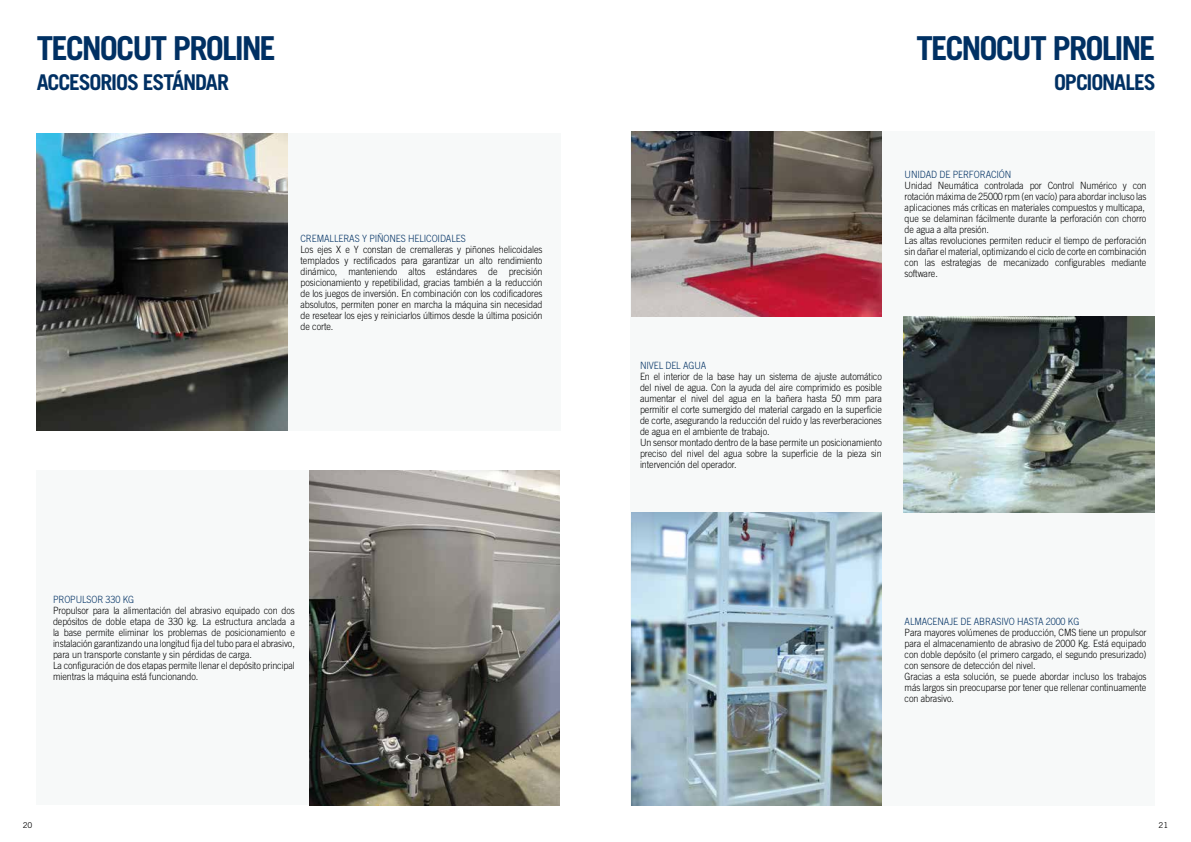
<style>
.page{position:relative;width:1191px;height:842px;background:#fff}
.page>*{position:absolute;margin:0;border:0;box-sizing:border-box;transform-origin:0 0}
.t1{font:700 33px "Trade Gothic LT Std";letter-spacing:-.06em;color:#003063}
.t2{font:700 21.7px "Trade Gothic LT Std";letter-spacing:-.055em;color:#003063}
.t3{font:300 10px/11px "Trade Gothic LT Std";letter-spacing:-.01em;color:#000;scale:.9 1}
.t4{font:300 10px "Trade Gothic LT Std";letter-spacing:-.01em;color:#003063;scale:.9 1}
.t5{font:8px "Trade Gothic LT Std";color:#000}
</style>
<div class="page">
<div style="left:631px;top:132px;width:524px;height:674px;background:#f7f9f9"></div>
<img style="left:631px;top:132px;width:251px;height:184px">
<img style="left:904px;top:316px;width:250px;height:197px">
<img style="left:631px;top:513px;width:251px;height:293px">
<div style="left:36px;top:133px;width:524px;height:298px;background:#f7f9f9"></div>
<div style="left:37px;top:471px;width:523px;height:334px;background:#f7f9f9"></div>
<img style="left:37px;top:133px;width:250px;height:298px">
<img style="left:309px;top:471px;width:250px;height:334px">
<h1 class="t1" style="left:37px;top:28px;width:241px">TECNOCUT PROLINE</h1>
<h2 class="t2" style="left:37px;top:69px;width:194px">ACCESORIOS ESTÁNDAR</h2>
<p class="t4" style="left:300px;top:232px;width:185px">CREMALLERAS Y PIÑONES HELICOIDALES</p>
<p class="t3" style="left:300px;top:243px;width:270px;text-align:justify">Los ejes X e Y constan de cremalleras y piñones helicoidales templados y rectificados para garantizar un alto rendimiento dinámico, manteniendo altos estándares de precisión posicionamiento y repetibilidad, gracias también a la reducción de los juegos de inversión. En combinación con los codificadores absolutos, permiten poner en marcha la máquina sin necesidad de resetear los ejes y reiniciarlos últimos desde la última posición de corte.</p>
<p class="t4" style="left:53px;top:593px;width:92px">PROPULSOR 330 KG</p>
<p class="t3" style="left:53px;top:605px;width:270px">Propulsor para la alimentación del abrasivo equipado con dos depósitos de doble etapa de 330 kg. La estructura anclada a la base permite eliminar los problemas de posicionamiento e instalación garantizando una longitud fija del tubo para el abrasivo, para un transporte constante y sin pérdidas de carga.<br>La configuración de dos etapas permite llenar el depósito principal mientras la máquina está funcionando.</p>
<h1 class="t1" style="left:916px;top:28px;width:241px">TECNOCUT PROLINE</h1>
<h2 class="t2" style="left:1054px;top:69px;width:103px">OPCIONALES</h2>
<p class="t4" style="left:904px;top:169px;width:120px">UNIDAD DE PERFORACIÓN</p>
<p class="t3" style="left:904px;top:180px;width:270px">Unidad Neumática controlada por Control Numérico y con rotación máxima de 25000 rpm (en vacío) para abordar incluso las aplicaciones más críticas en materiales compuestos y multicapa, que se delaminan fácilmente durante la perforación con chorro de agua a alta presión.<br>Las altas revoluciones permiten reducir el tiempo de perforación sin dañar el material, optimizando el ciclo de corte en combinación con las estrategias de mecanizado configurables mediante software.</p>
<p class="t4" style="left:640px;top:359px;width:75px">NIVEL DEL AGUA</p>
<p class="t3" style="left:640px;top:370px;width:270px">En el interior de la base hay un sistema de ajuste automático del nivel de agua. Con la ayuda del aire comprimido es posible aumentar el nivel del agua en la bañera hasta 50 mm para permitir el corte sumergido del material cargado en la superficie de corte, asegurando la reducción del ruido y las reverberaciones de agua en el ambiente de trabajo.<br>Un sensor montado dentro de la base permite un posicionamiento preciso del nivel del agua sobre la superficie de la pieza sin intervención del operador.</p>
<p class="t4" style="left:904px;top:615px;width:196px">ALMACENAJE DE ABRASIVO HASTA 2000 KG</p>
<p class="t3" style="left:904px;top:626px;width:270px">Para mayores volúmenes de producción, CMS tiene un propulsor para el almacenamiento de abrasivo de 2000 Kg. Está equipado con doble depósito (el primero cargado, el segundo presurizado) con sensore de detección del nivel.<br>Gracias a esta solución, se puede abordar incluso los trabajos más largos sin preocuparse por tener que rellenar continuamente con abrasivo.</p>
<p class="t5" style="left:23px;top:820px;width:11px">20</p>
<p class="t5" style="left:1158px;top:820px;width:11px">21</p>
</div>
